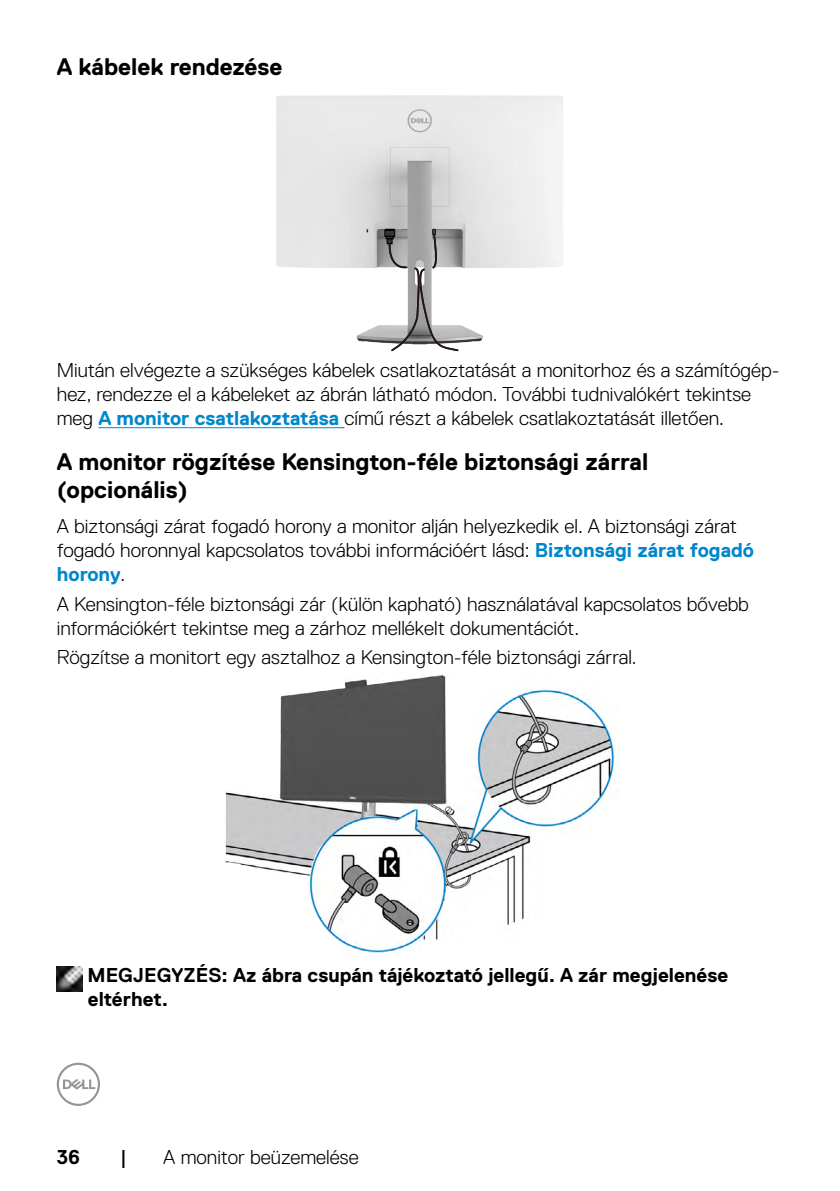
<style>
.page{position:relative;width:840px;height:1191px;background:#fff}
.page>*{position:absolute;margin:0;border:0;box-sizing:border-box;transform-origin:0 0}
.t1{font:700 24px/28px "Dell Replica";color:#000}
.t2{font:300 20px/24px "Dell Replica";color:#000}
.t3{font:700 20px/24px "Dell Replica";color:#000}
.t4{font:20px "Dell Replica";color:#000}
.s1{font-weight:700;color:#0087cb}
</style>
<div class="page">
<svg style="left:57px;top:1062px;width:43px;height:44px"></svg>
<hr style="left:98px;top:427px;width:241px;height:1px;background:#0087cb">
<img style="left:276px;top:95px;width:287px;height:248px">
<div style="left:384px;top:230px;width:10px;height:6px;border:1px solid #000"></div>
<svg style="left:385px;top:229px;width:74px;height:123px"></svg>
<img style="left:225px;top:675px;width:394px;height:278px">
<img style="left:57px;top:966px;width:25px;height:25px">
<p class="t1" style="left:57px;top:53px;width:227px">A kábelek rendezése</p>
<p class="t2" style="left:57px;top:358px;width:723px">Miután elvégezte a szükséges kábelek csatlakoztatását a monitorhoz és a számítógép&shy;hez, rendezze el a kábeleket az ábrán látható módon. További tudnivalókért tekintse meg <span class="s1">A monitor csatlakoztatása</span> című részt a kábelek csatlakoztatását illetően.</p>
<p class="t1" style="left:57px;top:447px;width:592px">A monitor rögzítése Kensington-féle biztonsági zárral (opcionális)</p>
<p class="t2" style="left:57px;top:514px;width:698px">A biztonsági zárat fogadó horony a monitor alján helyezkedik el. A biztonsági zárat fogadó horonnyal kapcsolatos további információért lásd: <span class="s1">Biztonsági zárat fogadó horony</span>.</p>
<p class="t2" style="left:57px;top:592px;width:693px">A Kensington-féle biztonsági zár (külön kapható) használatával kapcsolatos bővebb információkért tekintse meg a zárhoz mellékelt dokumentációt.</p>
<p class="t2" style="left:57px;top:645px;width:581px">Rögzítse a monitort egy asztalhoz a Kensington-féle biztonsági zárral.</p>
<p class="t3" style="left:87px;top:963px;width:641px">MEGJEGYZÉS: Az ábra csupán tájékoztató jellegű. A zár megjelenése eltérhet.</p>
<p class="t3" style="left:57px;top:1145px;width:25px">36</p>
<p class="t4" style="left:120px;top:1146px;width:8px">|</p>
<p class="t2" style="left:163px;top:1145px;width:197px">A monitor beüzemelése</p>
</div>
